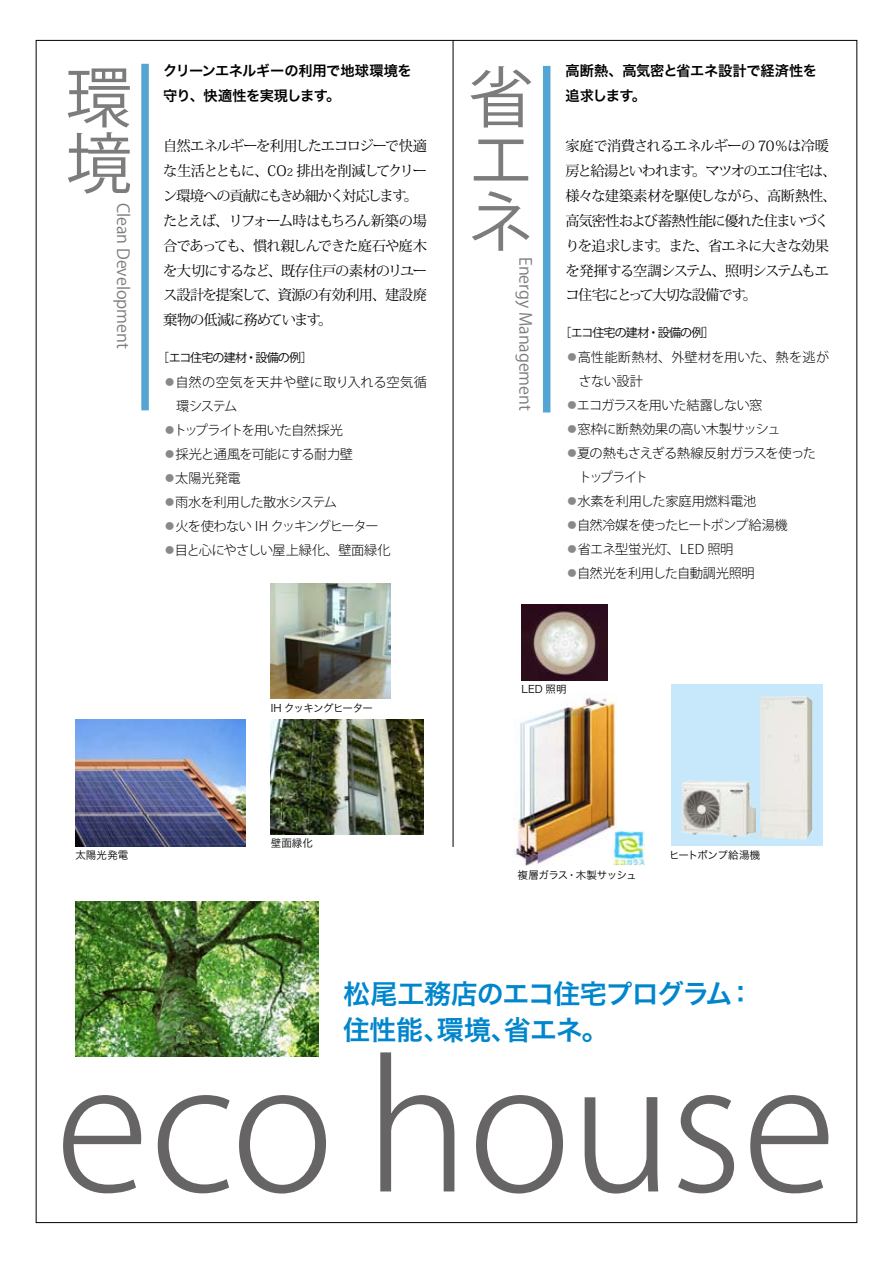
<style>
.page{position:relative;width:893px;height:1263px;background:#fff}
.page>*{position:absolute;margin:0;border:0;box-sizing:border-box;transform-origin:0 0}
.t1{font:300 174px "Koz Go Pro";letter-spacing:-.005em;color:#666464}
.t2{font:66px/62.4px "Koz Go Pro";color:#7d7c7d}
.t3{font:27px/36px "Hira Kaku Pro W6";letter-spacing:-.04em;color:#0086cd}
.t4{font:16.5px "Koz Go Pro";letter-spacing:-.005em;color:#7d7c7d}
.t5{font:14.25px/24.9px "Koz Min Pro";letter-spacing:-.075em;color:#000;text-align:right}
.t6{font:14.25px/24.9px "Hira Kaku Pro W6";letter-spacing:-.025em;color:#000}
.t7{font:14.25px "Koz Min Pro";letter-spacing:-.045em;color:#000}
.t8{font:14.25px "Koz Min Pro";letter-spacing:-.095em;color:#000}
.t9{font:14.25px "Koz Min Pro";letter-spacing:-.04em;color:#000}
.t10{font:300 13.2px/24px "Koz Go Pro";letter-spacing:-.04em;color:#000}
.t11{font:300 13.2px "Koz Go Pro";letter-spacing:.01em;color:#000}
.t12{font:300 13.2px "Koz Go Pro";letter-spacing:.015em;color:#000}
.t13{font:300 13.2px "Koz Go Pro";letter-spacing:-.06em;color:#000}
.t14{font:300 13.2px "Koz Go Pro";letter-spacing:-.08em;color:#000}
.t15{font:12px "Koz Go Pro";letter-spacing:-.07em;color:#000}
.t16{font:10.5px "Hira Kaku Pro W3";letter-spacing:-.02em;color:#000}
.t17{font:10.5px "Hira Kaku Pro W3";letter-spacing:-.065em;color:#000}
.t18{font:10.5px "Hira Kaku Pro W3";letter-spacing:-.045em;color:#000}
.t19{font:10.5px "Koz Min Pro";color:#000}
.s1{color:#898989}
</style>
<div class="page">
<div style="left:141px;top:64px;width:8px;height:346px;background:#54a5d3"></div>
<div style="left:543px;top:66px;width:7px;height:346px;background:#54a5d3"></div>
<hr style="left:453px;top:40px;width:1px;height:807px;background:#000">
<img style="left:75px;top:719px;width:170px;height:127px">
<img style="left:271px;top:719px;width:153px;height:115px">
<img style="left:513px;top:693px;width:105px;height:173px">
<img style="left:612px;top:830px;width:32px;height:35px">
<div style="left:671px;top:684px;width:152px;height:162px;background:#c7e8fa"></div>
<img style="left:681px;top:781px;width:74px;height:56px">
<img style="left:760px;top:696px;width:52px;height:143px">
<img style="left:271px;top:584px;width:120px;height:115px">
<img style="left:521px;top:604px;width:86px;height:76px">
<img style="left:75px;top:901px;width:243px;height:155px">
<h2 class="t2" style="left:66px;top:66px;width:66px;line-height:66px">環境</h2>
<p class="t6" style="left:163px;top:58px;width:250px">クリーンエネルギーの利用で地球環境を守り、快適性を実現します。</p>
<p class="t5" style="left:163px;top:133px;width:265px">自然エネルギーを利用したエコロジーで快適排出を削減してクリー</p>
<p class="t5" style="left:163px;top:158px;width:125px">な生活とともに、CO</p>
<p class="t19" style="left:287px;top:165px;width:8px">2</p>
<p class="t5" style="left:163px;top:183px;width:245px">ン環境への貢献にもきめ細かく対応します</p>
<p class="t5" style="left:163px;top:208px;width:265px">たとえば、リフォーム時はもちろん新築の場</p>
<p class="t5" style="left:163px;top:232px;width:265px">合であっても、慣れ親しんできた庭石や庭木</p>
<p class="t5" style="left:163px;top:257px;width:265px">を大切にするなど、既存住戸の素材のリユー</p>
<p class="t9" style="left:264px;top:285px;width:164px">、資源の有効利用、建設廃</p>
<p class="t5" style="left:404px;top:183px;width:16px">。</p>
<p class="t4" style="left:134px;top:203px;width:147px;rotate:90deg">Clean Development</p>
<p class="t8" style="left:163px;top:285px;width:105px">ス設計を提案して</p>
<p class="t5" style="left:163px;top:307px;width:159px">棄物の低減に務めています</p>
<p class="t15" style="left:245px;top:350px;width:69px">・設備の例[</p>
<p class="t5" style="left:318px;top:307px;width:16px">。</p>
<p class="t15" style="left:157px;top:350px;width:91px">［エコ住宅の建材</p>
<p class="t11" style="left:163px;top:373px;width:265px"><span class="s1">◦</span>自然の空気を天井や壁に取り入れる空気循</p>
<p class="t10" style="left:163px;top:394px;width:76px">　環システム</p>
<p class="t14" style="left:174px;top:421px;width:171px">トップライトを用いた自然採光</p>
<p class="t10" style="left:163px;top:418px;width:229px"><span class="s1">◦<br>◦</span>採光と通風を可能にする耐力壁<br><span class="s1">◦</span>太陽光発電<br><span class="s1">◦</span>雨水を利用した散水システム<br><span class="s1">◦</span>火を使わない IH クッキングヒーター<span class="s1">◦</span>目と心にやさしい屋上緑化、壁面緑化</p>
<p class="t17" style="left:271px;top:698px;width:104px">IH クッキングヒーター</p>
<h2 class="t2" style="left:468px;top:68px;width:65px;text-align:justify">省エネ</h2>
<p class="t6" style="left:566px;top:58px;width:253px">高断熱、高気密と省エネ設計で経済性を追求します。</p>
<p class="t5" style="left:692px;top:133px;width:146px;text-align:left;text-indent:-127px">家庭で消費されるエネルギーの 70％は冷暖。マツオのエコ住宅は、</p>
<p class="t5" style="left:566px;top:158px;width:131px">房と給湯といわれます</p>
<p class="t7" style="left:566px;top:186px;width:272px">様々な建築素材を駆使しながら、高断熱性、</p>
<p class="t5" style="left:566px;top:208px;width:265px">高気密性および蓄熱性能に優れた住まいづく</p>
<p class="t5" style="left:655px;top:232px;width:175px">。また、省エネに大きな効果</p>
<p class="t8" style="left:566px;top:235px;width:94px">りを追求します</p>
<p class="t5" style="left:566px;top:257px;width:265px">を発揮する空調システム、照明システムもエ</p>
<p class="t5" style="left:743px;top:282px;width:16px">。</p>
<p class="t4" style="left:536px;top:257px;width:155px;rotate:90deg">Energy Management</p>
<p class="t5" style="left:566px;top:282px;width:182px">コ住宅にとって大切な設備です</p>
<p class="t15" style="left:647px;top:325px;width:69px">・設備の例[</p>
<p class="t15" style="left:560px;top:325px;width:91px">［エコ住宅の建材</p>
<p class="t12" style="left:566px;top:348px;width:265px"><span class="s1">◦</span>高性能断熱材、外壁材を用いた、熱を逃が</p>
<p class="t10" style="left:566px;top:369px;width:79px">　さない設計</p>
<p class="t13" style="left:577px;top:396px;width:187px">エコガラスを用いた結露しない窓</p>
<p class="t10" style="left:566px;top:393px;width:252px"><span class="s1">◦<br>◦</span>窓枠に断熱効果の高い木製サッシュ<br><span class="s1">◦</span>夏の熱もさえぎる熱線反射ガラスを使った　トップライト<br><span class="s1">◦</span>水素を利用した家庭用燃料電池<br><span class="s1">◦</span>自然冷媒を使ったヒートポンプ給湯機<br><span class="s1">◦</span>省エネ型蛍光灯、LED 照明<br><span class="s1">◦</span>自然光を利用した自動調光照明</p>
<p class="t16" style="left:521px;top:679px;width:47px">LED 照明</p>
<p class="t16" style="left:75px;top:845px;width:55px">太陽光発電</p>
<p class="t16" style="left:271px;top:834px;width:44px">壁面緑化</p>
<p class="t16" style="left:517px;top:865px;width:52px">複層ガラス</p>
<p class="t16" style="left:566px;top:865px;width:72px">・木製サッシュ</p>
<p class="t18" style="left:669px;top:845px;width:93px">ヒートポンプ給湯機</p>
<h3 class="t3" style="left:504px;top:974px;width:230px;text-indent:-161px">松尾工務店のエコ住宅プログラム省エネ。</h3>
<h3 class="t3" style="left:727px;top:974px;width:28px">：</h3>
<h3 class="t3" style="left:343px;top:1010px;width:109px">住性能、</h3>
<h3 class="t3" style="left:437px;top:1010px;width:82px">環境、</h3>
<h1 class="t1" style="left:55px;top:1014px;width:782px">eco house</h1>
</div>
